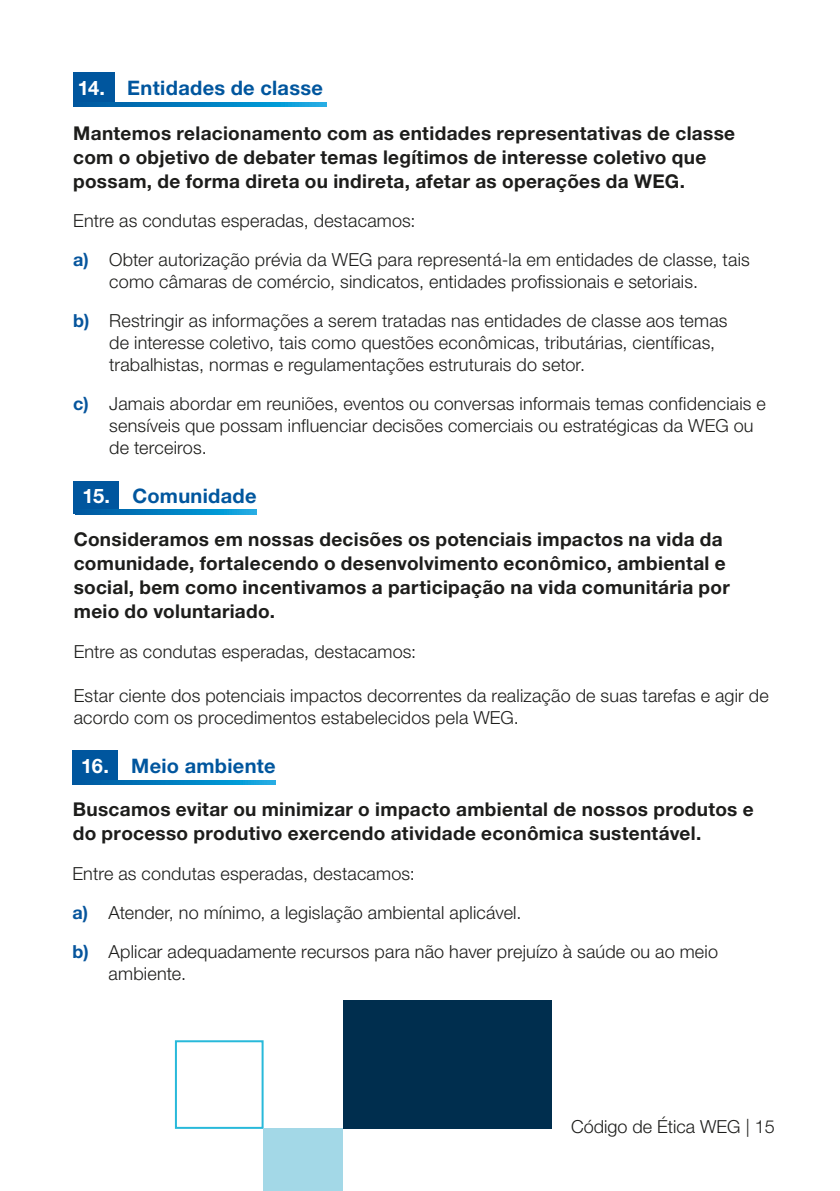
<style>
.page{position:relative;width:840px;height:1191px;background:#fff}
.page>*{position:absolute;margin:0;border:0;box-sizing:border-box;transform-origin:0 0}
.t1{font:700 20px "Helvetica Neue LT Pro";letter-spacing:.015em;color:#00569e}
.t2{font:700 19px/24px "Helvetica Neue LT Pro";letter-spacing:.015em;color:#1d1d1b}
.t3{font:300 18px/22px "Helvetica Neue LT Pro";letter-spacing:.01em;color:#1d1d1b}
.s1{color:#fff}
.s2{font-weight:700;color:#06559d}
</style>
<div class="page">
<div style="left:74px;top:481px;width:45px;height:33px;background:#00569e"></div>
<svg style="left:99px;top:510px;width:157px;height:4px"></svg>
<div style="left:72px;top:750px;width:46px;height:34px;background:#00569e"></div>
<svg style="left:101px;top:780px;width:174px;height:4px"></svg>
<div style="left:175px;top:1040px;width:88px;height:88px;border:2px solid #28b9da"></div>
<div style="left:263px;top:1128px;width:79px;height:63px;background:#a3d8e7"></div>
<div style="left:343px;top:1000px;width:208px;height:128px;background:#002e4e"></div>
<div style="left:73px;top:72px;width:42px;height:35px;background:#00569e"></div>
<svg style="left:106px;top:103px;width:220px;height:4px"></svg>
<p class="t1" style="left:78px;top:76px;width:246px"><span class="s1">14.</span> Entidades de classe</p>
<p class="t2" style="left:73px;top:121px;width:663px">Mantemos relacionamento com as entidades representativas de classe com o objetivo de debater temas legítimos de interesse coletivo que possam, de forma direta ou indireta, afetar as operações da WEG.</p>
<p class="t3" style="left:73px;top:201px;width:677px;line-height:39px">Entre as condutas esperadas, destacamos:<br><span class="s2">a)</span> Obter autorização prévia da WEG para representá-la em entidades de classe, tais</p>
<p class="t3" style="left:73px;top:262px;width:655px;line-height:39px;text-align:center">como câmaras de comércio, sindicatos, entidades profissionais e setoriais.<br><span class="s2">b)</span> Restringir as informações a serem tratadas nas entidades de classe aos temas</p>
<p class="t3" style="left:109px;top:331px;width:607px">de interesse coletivo, tais como questões econômicas, tributárias, científicas, trabalhistas, normas e regulamentações estruturais do setor.</p>
<p class="t3" style="left:109px;top:392px;width:657px;text-indent:-36px"><span class="s2">c)</span> Jamais abordar em reuniões, eventos ou conversas informais temas confidenciais e sensíveis que possam influenciar decisões comerciais ou estratégicas da WEG ou de terceiros.</p>
<p class="t1" style="left:82px;top:483px;width:175px"><span class="s1">15.</span> Comunidade</p>
<p class="t2" style="left:74px;top:526px;width:657px">Consideramos em nossas decisões os potenciais impactos na vida da comunidade, fortalecendo o desenvolvimento econômico, ambiental e social, bem como incentivamos a participação na vida comunitária por meio do voluntariado.</p>
<p class="t3" style="left:74px;top:640px;width:344px">Entre as condutas esperadas, destacamos:</p>
<p class="t3" style="left:74px;top:684px;width:696px">Estar ciente dos potenciais impactos decorrentes da realização de suas tarefas e agir de acordo com os procedimentos estabelecidos pela WEG.</p>
<p class="t1" style="left:81px;top:753px;width:196px"><span class="s1">16.</span> Meio ambiente</p>
<p class="t2" style="left:73px;top:797px;width:682px">Buscamos evitar ou minimizar o impacto ambiental de nossos produtos e do processo produtivo exercendo atividade econômica sustentável.</p>
<p class="t3" style="left:72px;top:853px;width:646px;line-height:39px">Entre as condutas esperadas, destacamos:<br><span class="s2">a)</span> Atender, no mínimo, a legislação ambiental aplicável.<br><span class="s2">b)</span> Aplicar adequadamente recursos para não haver prejuízo à saúde ou ao meio</p>
<p class="t3" style="left:108px;top:962px;width:79px">ambiente.</p>
<p class="t3" style="left:570px;top:1115px;width:205px">Código de Ética WEG | 15</p>
</div>
